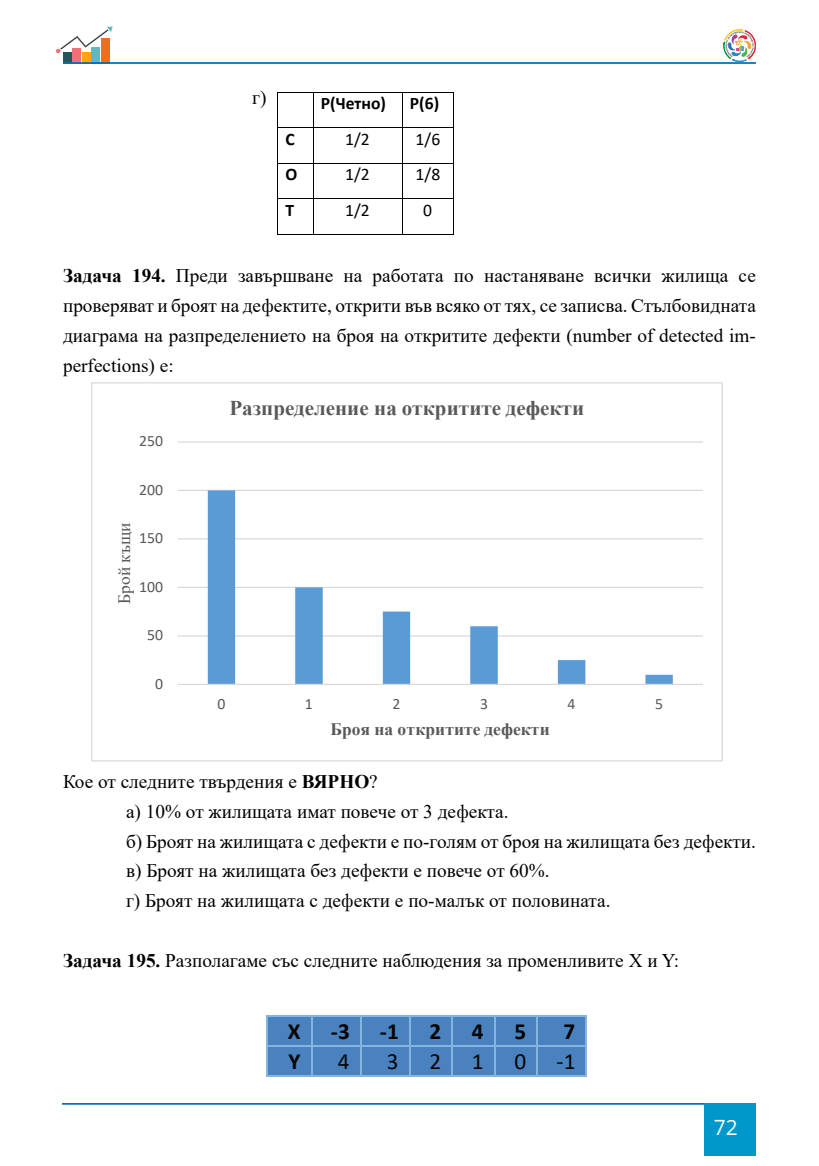
<style>
.page{position:relative;width:819px;height:1166px;background:#fff}
.page>*{position:absolute;margin:0;border:0;box-sizing:border-box;transform-origin:0 0}
.t1{font:700 23.28px "Calibri";color:#040503}
.t2{font:23.28px "Calibri";color:#040503}
.t3{font:700 21px "Times New Roman";letter-spacing:.005em;color:#595959}
.t4{font:21px "Open Sans";color:#fff}
.t5{font:19.25px/29.8px "Times New Roman";color:#000;text-align:justify}
.t6{font:700 17.5px "Times New Roman";color:#595959}
.t7{font:17.5px "Calibri";color:#000}
.t8{font:700 17.5px "Calibri";color:#000}
.t9{font:17.5px "Times New Roman";letter-spacing:.005em;color:#595959}
.t10{font:15.75px "Calibri";color:#595959}
.s1{font-weight:700}
</style>
<div class="page">
<hr style="left:62px;top:1103px;width:688px;height:1px;background:#0073b3">
<div style="left:704px;top:1103px;width:52px;height:53px;background:#0098cb"></div>
<div style="left:101px;top:38px;width:8px;height:25px;background:#f06e17"></div>
<div style="left:91px;top:47px;width:9px;height:16px;background:#59bac4"></div>
<div style="left:82px;top:53px;width:8px;height:10px;background:#ffa600"></div>
<div style="left:73px;top:48px;width:8px;height:15px;background:#f27075"></div>
<div style="left:63px;top:52px;width:8px;height:11px;background:#24575c"></div>
<svg style="left:56px;top:27px;width:57px;height:26px"></svg>
<hr style="left:63px;top:62px;width:693px;height:2px;background:#0073b3">
<svg style="left:722px;top:29px;width:34px;height:33px"></svg>
<hr style="left:278px;top:92px;width:35px;height:1px;background:#000">
<hr style="left:313px;top:92px;width:88px;height:1px;background:#000">
<hr style="left:402px;top:92px;width:51px;height:1px;background:#000">
<hr style="left:277px;top:92px;width:1px;height:35px;background:#000">
<hr style="left:313px;top:92px;width:1px;height:35px;background:#000">
<hr style="left:401px;top:92px;width:1px;height:35px;background:#000">
<hr style="left:453px;top:92px;width:1px;height:35px;background:#000">
<hr style="left:278px;top:127px;width:35px;height:1px;background:#000">
<hr style="left:313px;top:127px;width:88px;height:1px;background:#000">
<hr style="left:402px;top:127px;width:51px;height:1px;background:#000">
<hr style="left:277px;top:128px;width:1px;height:35px;background:#000">
<hr style="left:313px;top:128px;width:1px;height:35px;background:#000">
<hr style="left:401px;top:128px;width:1px;height:35px;background:#000">
<hr style="left:453px;top:128px;width:1px;height:35px;background:#000">
<hr style="left:278px;top:163px;width:35px;height:1px;background:#000">
<hr style="left:313px;top:163px;width:88px;height:1px;background:#000">
<hr style="left:402px;top:163px;width:51px;height:1px;background:#000">
<hr style="left:277px;top:164px;width:1px;height:34px;background:#000">
<hr style="left:313px;top:164px;width:1px;height:34px;background:#000">
<hr style="left:401px;top:164px;width:1px;height:34px;background:#000">
<hr style="left:453px;top:164px;width:1px;height:34px;background:#000">
<hr style="left:278px;top:198px;width:35px;height:1px;background:#000">
<hr style="left:313px;top:198px;width:88px;height:1px;background:#000">
<hr style="left:402px;top:198px;width:51px;height:1px;background:#000">
<hr style="left:277px;top:199px;width:1px;height:35px;background:#000">
<hr style="left:278px;top:234px;width:35px;height:1px;background:#000">
<hr style="left:313px;top:199px;width:1px;height:35px;background:#000">
<hr style="left:313px;top:234px;width:88px;height:1px;background:#000">
<hr style="left:401px;top:199px;width:1px;height:35px;background:#000">
<hr style="left:402px;top:234px;width:51px;height:1px;background:#000">
<hr style="left:453px;top:199px;width:1px;height:35px;background:#000">
<hr style="left:178px;top:635px;width:524px;height:1px;background:#d9d9d9">
<hr style="left:178px;top:587px;width:524px;height:1px;background:#d9d9d9">
<hr style="left:178px;top:538px;width:524px;height:1px;background:#d9d9d9">
<hr style="left:178px;top:490px;width:524px;height:1px;background:#d9d9d9">
<hr style="left:178px;top:441px;width:524px;height:2px;background:#d9d9d9">
<svg style="left:208px;top:490px;width:464px;height:194px"></svg>
<hr style="left:178px;top:684px;width:524px;height:1px;background:#d9d9d9">
<div style="left:268px;top:1016px;width:43px;height:29px;background:#4a81bf"></div>
<div style="left:313px;top:1016px;width:47px;height:29px;background:#4a81bf"></div>
<div style="left:362px;top:1016px;width:47px;height:29px;background:#4a81bf"></div>
<div style="left:411px;top:1016px;width:40px;height:29px;background:#4a81bf"></div>
<div style="left:453px;top:1016px;width:41px;height:29px;background:#4a81bf"></div>
<div style="left:496px;top:1016px;width:40px;height:29px;background:#4a81bf"></div>
<div style="left:538px;top:1016px;width:47px;height:29px;background:#4a81bf"></div>
<hr style="left:268px;top:1015px;width:43px;height:1px;background:#84b4e0">
<hr style="left:313px;top:1015px;width:47px;height:1px;background:#84b4e0">
<hr style="left:362px;top:1015px;width:47px;height:1px;background:#84b4e0">
<hr style="left:411px;top:1015px;width:40px;height:1px;background:#84b4e0">
<hr style="left:453px;top:1015px;width:41px;height:1px;background:#84b4e0">
<hr style="left:496px;top:1015px;width:40px;height:1px;background:#84b4e0">
<hr style="left:538px;top:1015px;width:47px;height:1px;background:#84b4e0">
<hr style="left:266px;top:1016px;width:2px;height:29px;background:#84b4e0">
<hr style="left:311px;top:1016px;width:2px;height:29px;background:#84b4e0">
<hr style="left:360px;top:1016px;width:2px;height:29px;background:#84b4e0">
<hr style="left:409px;top:1016px;width:2px;height:29px;background:#84b4e0">
<hr style="left:451px;top:1016px;width:2px;height:29px;background:#84b4e0">
<hr style="left:494px;top:1016px;width:2px;height:29px;background:#84b4e0">
<hr style="left:536px;top:1016px;width:2px;height:29px;background:#84b4e0">
<hr style="left:585px;top:1016px;width:2px;height:29px;background:#84b4e0">
<div style="left:268px;top:1047px;width:43px;height:28px;background:#4a81bf"></div>
<div style="left:313px;top:1047px;width:47px;height:28px;background:#4a81bf"></div>
<div style="left:362px;top:1047px;width:47px;height:28px;background:#4a81bf"></div>
<div style="left:411px;top:1047px;width:40px;height:28px;background:#4a81bf"></div>
<div style="left:453px;top:1047px;width:41px;height:28px;background:#4a81bf"></div>
<div style="left:496px;top:1047px;width:40px;height:28px;background:#4a81bf"></div>
<div style="left:538px;top:1047px;width:47px;height:28px;background:#4a81bf"></div>
<hr style="left:268px;top:1045px;width:43px;height:2px;background:#84b4e0">
<hr style="left:313px;top:1045px;width:47px;height:2px;background:#84b4e0">
<hr style="left:362px;top:1045px;width:47px;height:2px;background:#84b4e0">
<hr style="left:411px;top:1045px;width:40px;height:2px;background:#84b4e0">
<hr style="left:453px;top:1045px;width:41px;height:2px;background:#84b4e0">
<hr style="left:496px;top:1045px;width:40px;height:2px;background:#84b4e0">
<hr style="left:538px;top:1045px;width:47px;height:2px;background:#84b4e0">
<hr style="left:266px;top:1047px;width:2px;height:28px;background:#84b4e0">
<hr style="left:268px;top:1075px;width:43px;height:2px;background:#84b4e0">
<hr style="left:311px;top:1047px;width:2px;height:28px;background:#84b4e0">
<hr style="left:313px;top:1075px;width:47px;height:2px;background:#84b4e0">
<hr style="left:360px;top:1047px;width:2px;height:28px;background:#84b4e0">
<hr style="left:362px;top:1075px;width:47px;height:2px;background:#84b4e0">
<hr style="left:409px;top:1047px;width:2px;height:28px;background:#84b4e0">
<hr style="left:411px;top:1075px;width:40px;height:2px;background:#84b4e0">
<hr style="left:451px;top:1047px;width:2px;height:28px;background:#84b4e0">
<hr style="left:453px;top:1075px;width:41px;height:2px;background:#84b4e0">
<hr style="left:494px;top:1047px;width:2px;height:28px;background:#84b4e0">
<hr style="left:496px;top:1075px;width:40px;height:2px;background:#84b4e0">
<hr style="left:536px;top:1047px;width:2px;height:28px;background:#84b4e0">
<hr style="left:538px;top:1075px;width:47px;height:2px;background:#84b4e0">
<hr style="left:585px;top:1047px;width:2px;height:28px;background:#84b4e0">
<p class="t5" style="left:252px;top:82px;width:16px">г)</p>
<p class="t8" style="left:321px;top:91px;width:67px">P(Четно)</p>
<p class="t8" style="left:410px;top:91px;width:31px">P(6)</p>
<p class="t8" style="left:285px;top:126px;width:11px">C</p>
<p class="t7" style="left:345px;top:127px;width:26px">1/2</p>
<p class="t7" style="left:415px;top:127px;width:26px">1/6</p>
<p class="t8" style="left:285px;top:162px;width:13px">O</p>
<p class="t7" style="left:345px;top:162px;width:26px">1/2</p>
<p class="t7" style="left:415px;top:162px;width:26px">1/8</p>
<p class="t8" style="left:285px;top:198px;width:10px">T</p>
<p class="t7" style="left:345px;top:198px;width:26px">1/2</p>
<p class="t7" style="left:423px;top:198px;width:10px">0</p>
<p class="t5" style="left:63px;top:260px;width:694px"><span class="s1">Задача 194.</span> Преди завършване на работата по настаняване всички жилища се проверяват и броят на дефектите, открити във всяко от тях, се записва. Стълбовидната диаграма на разпределението на броя на откритите дефекти (number of detected im&shy;perfections) е:</p>
<p class="t10" style="left:139px;top:430px;width:25px">250</p>
<p class="t10" style="left:139px;top:479px;width:25px">200</p>
<p class="t9" style="left:112px;top:604px;width:83px;rotate:-90deg">Брой къщи</p>
<p class="t10" style="left:139px;top:527px;width:25px">150</p>
<p class="t10" style="left:139px;top:576px;width:25px">100</p>
<p class="t10" style="left:147px;top:624px;width:17px">50</p>
<p class="t10" style="left:155px;top:673px;width:9px">0</p>
<p class="t3" style="left:230px;top:393px;width:356px">Разпределение на откритите дефекти</p>
<p class="t10" style="left:217px;top:693px;width:9px">0</p>
<p class="t10" style="left:305px;top:693px;width:9px">1</p>
<p class="t10" style="left:392px;top:693px;width:9px">2</p>
<p class="t10" style="left:480px;top:693px;width:9px">3</p>
<p class="t10" style="left:567px;top:693px;width:9px">4</p>
<p class="t10" style="left:655px;top:693px;width:9px">5</p>
<p class="t6" style="left:330px;top:717px;width:221px">Броя на откритите дефекти</p>
<p class="t5" style="left:63px;top:766px;width:316px">Кое от следните твърдения е <span class="s1">ВЯРНО</span>?</p>
<p class="t5" style="left:126px;top:796px;width:384px">а) 10% от жилищата имат повече от 3 дефекта.</p>
<p class="t5" style="left:126px;top:826px;width:631px">б) Броят на жилищата с дефекти е по-голям от броя на жилищата без дефекти.</p>
<p class="t5" style="left:126px;top:855px;width:425px">в) Броят на жилищата без дефекти е повече от 60%.</p>
<p class="t5" style="left:126px;top:885px;width:486px">г) Броят на жилищата с дефекти е по-малък от половината.</p>
<p class="t5" style="left:63px;top:945px;width:617px"><span class="s1">Задача 195.</span> Разполагаме със следните наблюдения за променливите X и Y:</p>
<p class="t1" style="left:288px;top:1014px;width:14px">X</p>
<p class="t1" style="left:331px;top:1014px;width:20px">-3</p>
<p class="t1" style="left:380px;top:1014px;width:20px">-1</p>
<p class="t1" style="left:429px;top:1014px;width:13px">2</p>
<p class="t1" style="left:472px;top:1014px;width:13px">4</p>
<p class="t1" style="left:514px;top:1014px;width:13px">5</p>
<p class="t1" style="left:563px;top:1014px;width:13px">7</p>
<p class="t1" style="left:288px;top:1045px;width:14px">Y</p>
<p class="t2" style="left:338px;top:1045px;width:13px">4</p>
<p class="t2" style="left:387px;top:1045px;width:13px">3</p>
<p class="t2" style="left:429px;top:1045px;width:13px">2</p>
<p class="t2" style="left:472px;top:1045px;width:13px">1</p>
<p class="t2" style="left:514px;top:1045px;width:13px">0</p>
<p class="t2" style="left:556px;top:1045px;width:20px">-1</p>
<p class="t4" style="left:713px;top:1113px;width:26px">72</p>
</div>
